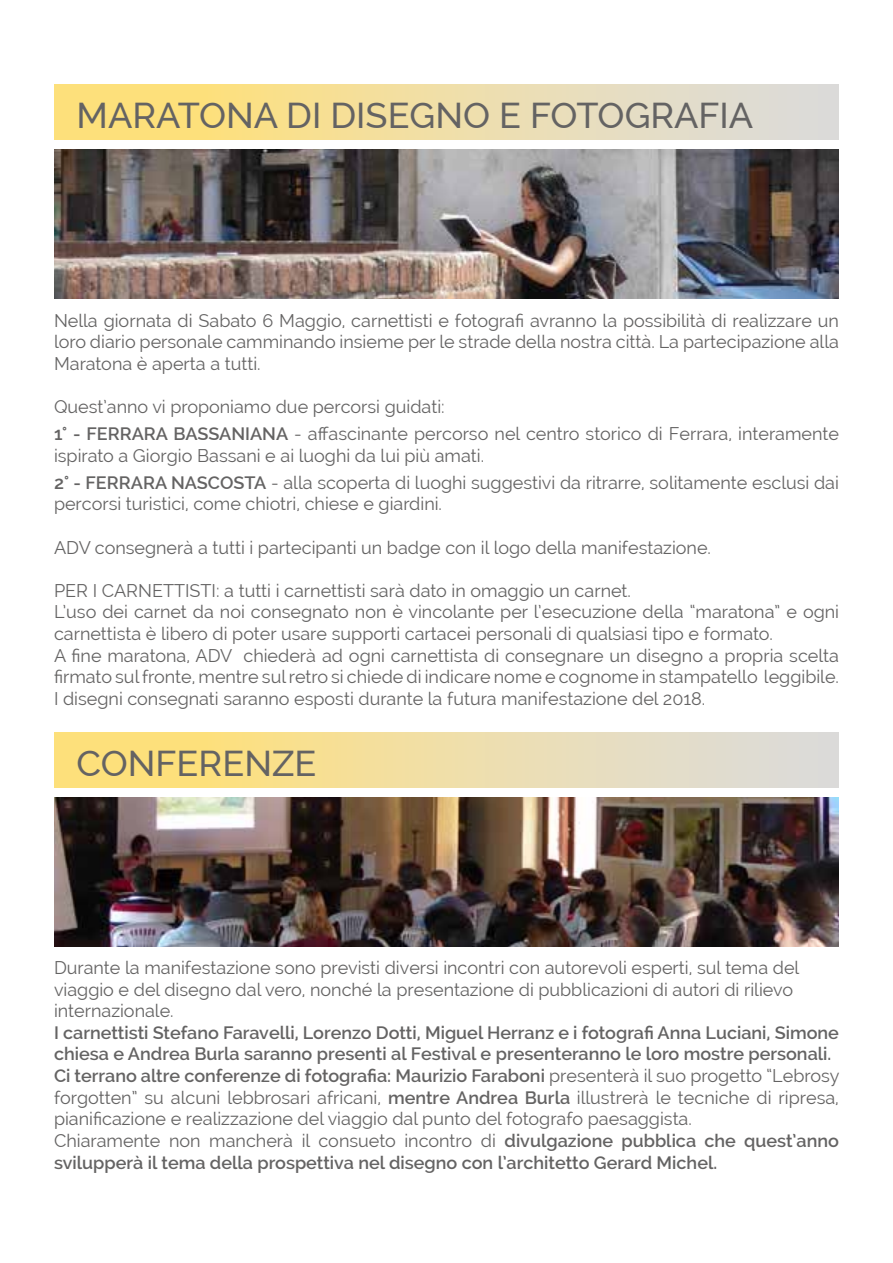
<style>
.page{position:relative;width:893px;height:1263px;background:#fff}
.page>*{position:absolute;margin:0;border:0;box-sizing:border-box;transform-origin:0 0}
.t1{font:500 36px "Raleway";color:#646363}
.t2{font:18px/21.6px "Raleway";color:#646363}
.t3{font:600 18px/21.6px "Raleway";color:#646363}
.s1{font-weight:600}
.s2{font-weight:400}
</style>
<div class="page">
<div style="left:54px;top:85px;width:785px;height:54px;background:linear-gradient(to right,#ffe16f,#dbdbdf)"></div>
<div style="left:54px;top:733px;width:785px;height:54px;background:linear-gradient(to right,#ffe16f,#dbdbdf)"></div>
<img style="left:54px;top:150px;width:785px;height:148px">
<img style="left:54px;top:798px;width:785px;height:148px">
<h1 class="t1" style="left:77px;top:94px;width:678px">MARATONA DI DISEGNO E FOTOGRAFIA</h1>
<p class="t2" style="left:54px;top:310px;width:786px;text-align:justify">Nella giornata di Sabato 6 Maggio, carnettisti e fotografi avranno la possibilità di realizzare un loro diario personale camminando insieme per le strade della nostra città. La partecipazione alla Maratona è aperta a tutti.</p>
<p class="t2" style="left:54px;top:393px;width:786px;line-height:27px">Quest’anno vi proponiamo due percorsi guidati:<br><span class="s1">1° - FERRARA BASSANIANA</span> - affascinante percorso nel centro storico di Ferrara, interamente</p>
<p class="t2" style="left:54px;top:442px;width:786px;line-height:27px">ispirato a Giorgio Bassani e ai luoghi da lui più amati.<br><span class="s1">2° - FERRARA NASCOSTA</span> - alla scoperta di luoghi suggestivi da ritrarre, solitamente esclusi dai</p>
<p class="t2" style="left:54px;top:493px;width:390px">percorsi turistici, come chiotri, chiese e giardini.</p>
<p class="t2" style="left:54px;top:536px;width:658px">ADV consegnerà a tutti i partecipanti un badge con il logo della manifestazione.</p>
<p class="t2" style="left:54px;top:580px;width:786px">PER I CARNETTISTI: a tutti i carnettisti sarà dato in omaggio un carnet.<br>L’uso dei carnet da noi consegnato non è vincolante per l’esecuzione della “maratona” e ogni carnettista è libero di poter usare supporti cartacei personali di qualsiasi tipo e formato.<br>A fine maratona, ADV chiederà ad ogni carnettista di consegnare un disegno a propria scelta firmato sul fronte, mentre sul retro si chiede di indicare nome e cognome in stampatello leggibile.<br>I disegni consegnati saranno esposti durante la futura manifestazione del 2018.</p>
<h1 class="t1" style="left:77px;top:742px;width:241px">CONFERENZE</h1>
<p class="t2" style="left:54px;top:957px;width:747px">Durante la manifestazione sono previsti diversi incontri con autorevoli esperti, sul tema del viaggio e del disegno dal vero, nonché la presentazione di pubblicazioni di autori di rilievo internazionale.</p>
<p class="t3" style="left:54px;top:1022px;width:787px">I carnettisti Stefano Faravelli, Lorenzo Dotti, Miguel Herranz e i fotografi Anna Luciani, Simone chiesa e Andrea Burla saranno presenti al Festival e presenteranno le loro mostre personali.<br>Ci terrano altre conferenze di fotografia: Maurizio Faraboni <span class="s2">presenterà il suo progetto “Lebrosy forgotten” su alcuni lebbrosari africani,</span> mentre Andrea Burla <span class="s2">illustrerà le tecniche di ripresa, pianificazione e realizzazione del viaggio dal punto del fotografo paesaggista.<br>Chiaramente non mancherà il consueto incontro di</span> divulgazione pubblica che quest’anno svilupperà il tema della prospettiva nel disegno con l’architetto Gerard Michel.</p>
</div>
